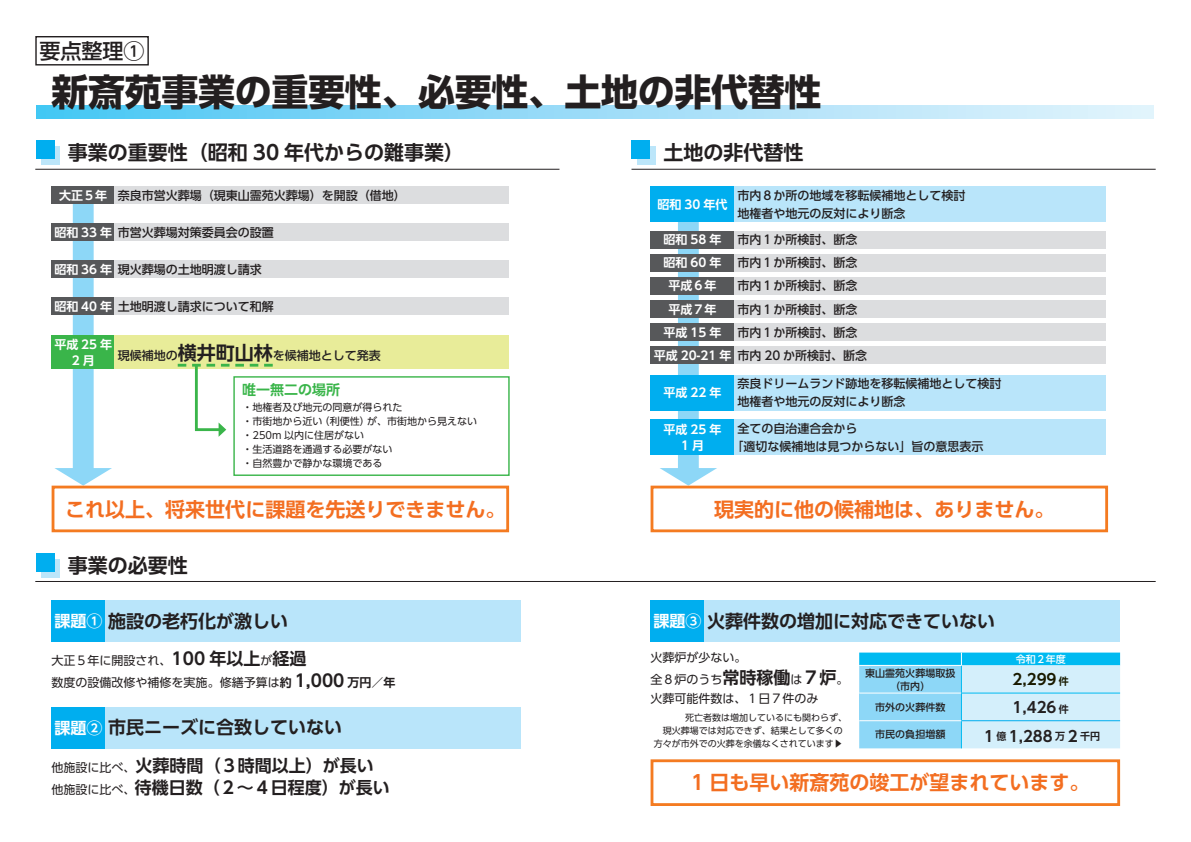
<style>
.page{position:relative;width:1191px;height:842px;background:#fff}
.page>*{position:absolute;margin:0;border:0;box-sizing:border-box;transform-origin:0 0}
.t1{font:700 37px "UD Shin Go Pro";letter-spacing:-.01em;color:#231f20}
.t2{font:500 21px "UD Shin Go Pro";color:#231f20}
.t3{font:700 20px "UD Shin Go Pro De";color:#f36e21}
.t4{font:700 20px "UD Shin Go Pro De";color:#231f20}
.t5{font:700 18px "UD Shin Go Pro De";color:#231f20}
.t6{font:700 17px "UD Shin Go Pro De";color:#231f20}
.t7{font:700 16px "UD Shin Go Pro De";color:#fff}
.t8{font:700 15px "UD Shin Go Pro De";color:#231f20}
.t9{font:700 15px "UD Shin Go Pro De";color:#191a00}
.t10{font:700 14px "UD Shin Go Pro De";color:#3ab54a}
.t11{font:500 12px/18px "UD Shin Go Pro";color:#231f20}
.t12{font:12px/19.5px "UD Shin Go Pro";color:#231f20}
.t13{font:700 12px/23.2px "UD Shin Go Pro De";color:#fff;text-align:center}
.t14{font:700 12px "UD Shin Go Pro De";color:#231f20}
.t15{font:10px/14px "UD Shin Go Pro";color:#231f20}
.t16{font:500 10px "UD Shin Go Pro";color:#231f20}
.t17{font:500 10px "UD Shin Go Pro";color:#fff}
.t18{font:700 10px "UD Shin Go Pro De";color:#231f20}
.t19{font:700 10px "UD Shin Go Pro De";color:#191a00}
.t20{font:9px "UD Shin Go Pro";color:#231f20}
.s1{font-family:"UD Shin Go Pro De";font-weight:700;font-size:19px}
.s2{font-family:"UD Shin Go Pro";font-weight:400;font-size:12px}
.s3{font-family:"UD Shin Go Pro De";font-weight:700}
.s4{font-family:"UD Shin Go Pro De";font-weight:700;font-size:17px}
</style>
<div class="page">
<svg style="left:659px;top:222px;width:58px;height:264px"></svg>
<svg style="left:54px;top:204px;width:58px;height:282px"></svg>
<svg style="left:37px;top:105px;width:1116px;height:13px;background:#98dcf7"></svg>
<div style="left:35px;top:36px;width:114px;height:30px;border:1px solid #231f20"></div>
<div style="left:52px;top:186px;width:63px;height:18px;background:#57585a"></div>
<div style="left:52px;top:600px;width:53px;height:42px;background:#00aeef"></div>
<div style="left:650px;top:600px;width:54px;height:42px;background:#00aeef"></div>
<div style="left:52px;top:707px;width:53px;height:41px;background:#00aeef"></div>
<div style="left:650px;top:186px;width:84px;height:36px;background:#00aeef"></div>
<div style="left:650px;top:375px;width:84px;height:35px;background:#00aeef"></div>
<div style="left:650px;top:419px;width:84px;height:36px;background:#00aeef"></div>
<div style="left:52px;top:223px;width:63px;height:18px;background:#57585a"></div>
<div style="left:650px;top:231px;width:84px;height:17px;background:#57585a"></div>
<div style="left:52px;top:260px;width:63px;height:18px;background:#57585a"></div>
<div style="left:650px;top:254px;width:84px;height:18px;background:#57585a"></div>
<div style="left:52px;top:297px;width:63px;height:18px;background:#57585a"></div>
<div style="left:650px;top:277px;width:84px;height:18px;background:#57585a"></div>
<div style="left:650px;top:300px;width:84px;height:18px;background:#57585a"></div>
<div style="left:650px;top:323px;width:84px;height:18px;background:#57585a"></div>
<div style="left:650px;top:347px;width:84px;height:17px;background:#57585a"></div>
<div style="left:52px;top:335px;width:63px;height:34px;background:#3ab54a"></div>
<div style="left:115px;top:186px;width:394px;height:18px;background:#dcdddf"></div>
<div style="left:105px;top:600px;width:416px;height:42px;background:#b9e5fa"></div>
<div style="left:704px;top:600px;width:416px;height:42px;background:#b9e5fa"></div>
<div style="left:105px;top:707px;width:416px;height:41px;background:#b9e5fa"></div>
<div style="left:734px;top:186px;width:371px;height:36px;background:#b9e5fa"></div>
<div style="left:734px;top:375px;width:371px;height:35px;background:#b9e5fa"></div>
<div style="left:734px;top:419px;width:371px;height:36px;background:#b9e5fa"></div>
<div style="left:115px;top:223px;width:394px;height:18px;background:#dcdddf"></div>
<div style="left:734px;top:231px;width:371px;height:17px;background:#dcdddf"></div>
<div style="left:734px;top:277px;width:371px;height:18px;background:#dcdddf"></div>
<div style="left:734px;top:300px;width:371px;height:18px;background:#dcdddf"></div>
<div style="left:734px;top:323px;width:371px;height:18px;background:#dcdddf"></div>
<div style="left:734px;top:347px;width:371px;height:17px;background:#dcdddf"></div>
<div style="left:734px;top:254px;width:371px;height:18px;background:#dcdddf"></div>
<div style="left:115px;top:260px;width:394px;height:18px;background:#dcdddf"></div>
<div style="left:115px;top:297px;width:394px;height:18px;background:#dcdddf"></div>
<svg style="left:859px;top:653px;width:261px;height:95px;background:#9edff8"></svg>
<hr style="left:859px;top:720px;width:102px;height:1px;background:#fff">
<hr style="left:961px;top:720px;width:159px;height:1px;background:#00aeef">
<div style="left:115px;top:335px;width:394px;height:34px;background:#e8ec99"></div>
<div style="left:52px;top:486px;width:457px;height:46px;border:3px solid #f47b21"></div>
<div style="left:650px;top:486px;width:458px;height:46px;border:3px solid #f47b21"></div>
<div style="left:650px;top:759px;width:470px;height:47px;border:3px solid #f47b21"></div>
<svg style="left:178px;top:363px;width:95px;height:74px"></svg>
<hr style="left:35px;top:169px;width:524px;height:1px;background:#231f20">
<hr style="left:35px;top:581px;width:1120px;height:1px;background:#231f20">
<hr style="left:631px;top:169px;width:524px;height:1px;background:#231f20">
<div style="left:41px;top:146px;width:19px;height:18px;background:#bce6fa"></div>
<div style="left:36px;top:141px;width:18px;height:18px;background:#00aeef"></div>
<div style="left:41px;top:559px;width:19px;height:18px;background:#bce6fa"></div>
<div style="left:36px;top:554px;width:18px;height:18px;background:#00aeef"></div>
<div style="left:637px;top:146px;width:18px;height:18px;background:#bce6fa"></div>
<div style="left:631px;top:141px;width:18px;height:18px;background:#00aeef"></div>
<div style="left:233px;top:376px;width:276px;height:100px;border:1px solid #3ab54a"></div>
<h2 class="t2" style="left:40px;top:34px;width:107px">要点整理1</h2>
<h1 class="t1" style="left:52px;top:62px;width:771px">新斎苑事業の重要性、必要性、土地の非代替性</h1>
<h3 class="t4" style="left:68px;top:136px;width:398px">事業の重要性（昭和 30 年代からの難事業(</h3>
<h3 class="t4" style="left:663px;top:136px;width:141px">土地の非代替性</h3>
<p class="t13" style="left:59px;top:183px;width:49px">大正５年</p>
<p class="t11" style="left:118px;top:186px;width:290px">奈良市営火葬場（現東山霊苑火葬場）を開設（借地(</p>
<p class="t11" style="left:118px;top:223px;width:158px">市営火葬場対策委員会の設置</p>
<p class="t13" style="left:54px;top:220px;width:59px">昭和 33 年</p>
<p class="t13" style="left:54px;top:257px;width:59px">昭和 36 年</p>
<p class="t13" style="left:54px;top:294px;width:59px">昭和 40 年</p>
<p class="t11" style="left:118px;top:260px;width:146px">現火葬場の土地明渡し請求</p>
<p class="t11" style="left:118px;top:297px;width:158px">土地明渡し請求について和解</p>
<p class="t13" style="left:54px;top:332px;width:59px">平成 25 年</p>
<p class="t11" style="left:118px;top:346px;width:265px">現候補地の<span class="s1">横井町山林</span>を候補地として発表</p>
<p class="t13" style="left:72px;top:348px;width:24px">2月</p>
<p class="t10" style="left:242px;top:378px;width:99px">唯一無二の場所</p>
<p class="t15" style="left:367px;top:400px;width:111px;text-indent:-125px">・地権者及び地元の同意が得られた<br>が、市街地から見えない</p>
<p class="t15" style="left:320px;top:414px;width:51px">（利便性）</p>
<p class="t15" style="left:242px;top:414px;width:151px">・市街地から近い<br>・250m 以内に住居がない<br>・生活道路を通過する必要がない・自然豊かで静かな環境である</p>
<h3 class="t3" style="left:65px;top:493px;width:441px">これ以上、将来世代に課題を先送りできません。</h3>
<h3 class="t4" style="left:68px;top:549px;width:121px">事業の必要性</h3>
<h3 class="t5" style="left:108px;top:606px;width:182px">施設の老朽化が激しい</h3>
<h3 class="t7" style="left:54px;top:608px;width:49px">課題①</h3>
<p class="t12" style="left:52px;top:650px;width:121px">大正５年に開設され、</p>
<h3 class="t6" style="left:172px;top:644px;width:136px">100 年以上<span class="s2">が</span>経過</h3>
<h3 class="t6" style="left:295px;top:666px;width:51px">1,000</h3>
<p class="t14" style="left:347px;top:673px;width:49px">万円／年</p>
<p class="t12" style="left:52px;top:672px;width:242px">数度の設備改修や補修を実施。修繕予算は<span class="s3">約</span></p>
<h3 class="t5" style="left:108px;top:713px;width:236px">市民ニーズに合致していない</h3>
<h3 class="t7" style="left:54px;top:714px;width:49px">課題2</h3>
<p class="t12" style="left:52px;top:757px;width:86px">他施設に比べ、</p>
<h3 class="t6" style="left:136px;top:751px;width:240px">火葬時間（３時間以上）が長い</h3>
<h3 class="t6" style="left:135px;top:773px;width:256px">待機日数（２〜４日程度）が長い</h3>
<p class="t12" style="left:52px;top:779px;width:86px">他施設に比べ、</p>
<p class="t13" style="left:657px;top:192px;width:71px">昭和 30 年代</p>
<p class="t13" style="left:663px;top:228px;width:59px">昭和 58 年</p>
<p class="t13" style="left:663px;top:251px;width:59px">昭和 60 年</p>
<p class="t11" style="left:737px;top:186px;width:229px">市内８か所の地域を移転候補地として検討地権者や地元の反対により断念</p>
<p class="t11" style="left:737px;top:230px;width:121px">市内１か所検討、断念</p>
<p class="t11" style="left:737px;top:253px;width:121px">市内１か所検討、断念</p>
<p class="t13" style="left:663px;top:274px;width:59px">平成６年平成７年平成 15 年</p>
<p class="t11" style="left:737px;top:274px;width:131px;line-height:23.2px">市内１か所検討、断念市内１か所検討、断念市内１か所検討、断念市内 20 か所検討、断念</p>
<p class="t13" style="left:653px;top:344px;width:79px">平成 20-21 年</p>
<p class="t13" style="left:663px;top:381px;width:59px">平成 22 年</p>
<p class="t13" style="left:663px;top:421px;width:59px;line-height:16px">平成 25 年<br>1月</p>
<p class="t11" style="left:737px;top:374px;width:265px">奈良ドリームランド跡地を移転候補地として検討地権者や地元の反対により断念</p>
<p class="t11" style="left:731px;top:419px;width:253px;text-indent:6px">全ての自治連合会から<br>「適切な候補地は見つからない」旨の意思表示</p>
<h3 class="t3" style="left:714px;top:493px;width:341px">現実的に他の候補地は、ありません。</h3>
<h3 class="t5" style="left:707px;top:606px;width:289px">火葬件数の増加に対応できていない</h3>
<h3 class="t7" style="left:653px;top:608px;width:49px">課題3</h3>
<p class="t12" style="left:650px;top:648px;width:97px">火葬炉が少ない。</p>
<p class="t17" style="left:1015px;top:651px;width:51px">令和２年度</p>
<p class="t12" style="left:650px;top:669px;width:169px">全８炉のうち<span class="s4">常時稼働</span>は<br>火葬可能件数は、１日７件のみ</p>
<p class="t20" style="left:685px;top:710px;width:163px">死亡者数は増加しているにも関わらず、</p>
<p class="t20" style="left:662px;top:723px;width:181px">現火葬場では対応できず、結果として多くの</p>
<p class="t20" style="left:653px;top:736px;width:190px">方々が市外での火葬を余儀なくされています︎▶</p>
<h3 class="t6" style="left:802px;top:663px;width:35px">７炉</h3>
<p class="t12" style="left:836px;top:669px;width:13px">。</p>
<p class="t16" style="left:865px;top:665px;width:91px">東山霊苑火葬場取扱</p>
<p class="t16" style="left:890px;top:678px;width:41px">（市内）</p>
<p class="t16" style="left:875px;top:699px;width:71px">市外の火葬件数</p>
<p class="t16" style="left:875px;top:726px;width:71px">市民の負担増額</p>
<p class="t9" style="left:1012px;top:667px;width:45px">2,299</p>
<p class="t19" style="left:1059px;top:673px;width:11px">件</p>
<p class="t8" style="left:1012px;top:695px;width:45px">1,426</p>
<p class="t18" style="left:1059px;top:701px;width:11px">件</p>
<p class="t8" style="left:1008px;top:724px;width:45px">1,288</p>
<p class="t8" style="left:1067px;top:724px;width:11px">2</p>
<p class="t8" style="left:981px;top:724px;width:16px">１</p>
<p class="t18" style="left:1080px;top:728px;width:21px">千円</p>
<p class="t18" style="left:996px;top:728px;width:11px">億</p>
<p class="t18" style="left:1055px;top:728px;width:11px">万</p>
<h3 class="t3" style="left:691px;top:766px;width:400px">1 日も早い新斎苑の竣工が望まれています。</h3>
</div>
